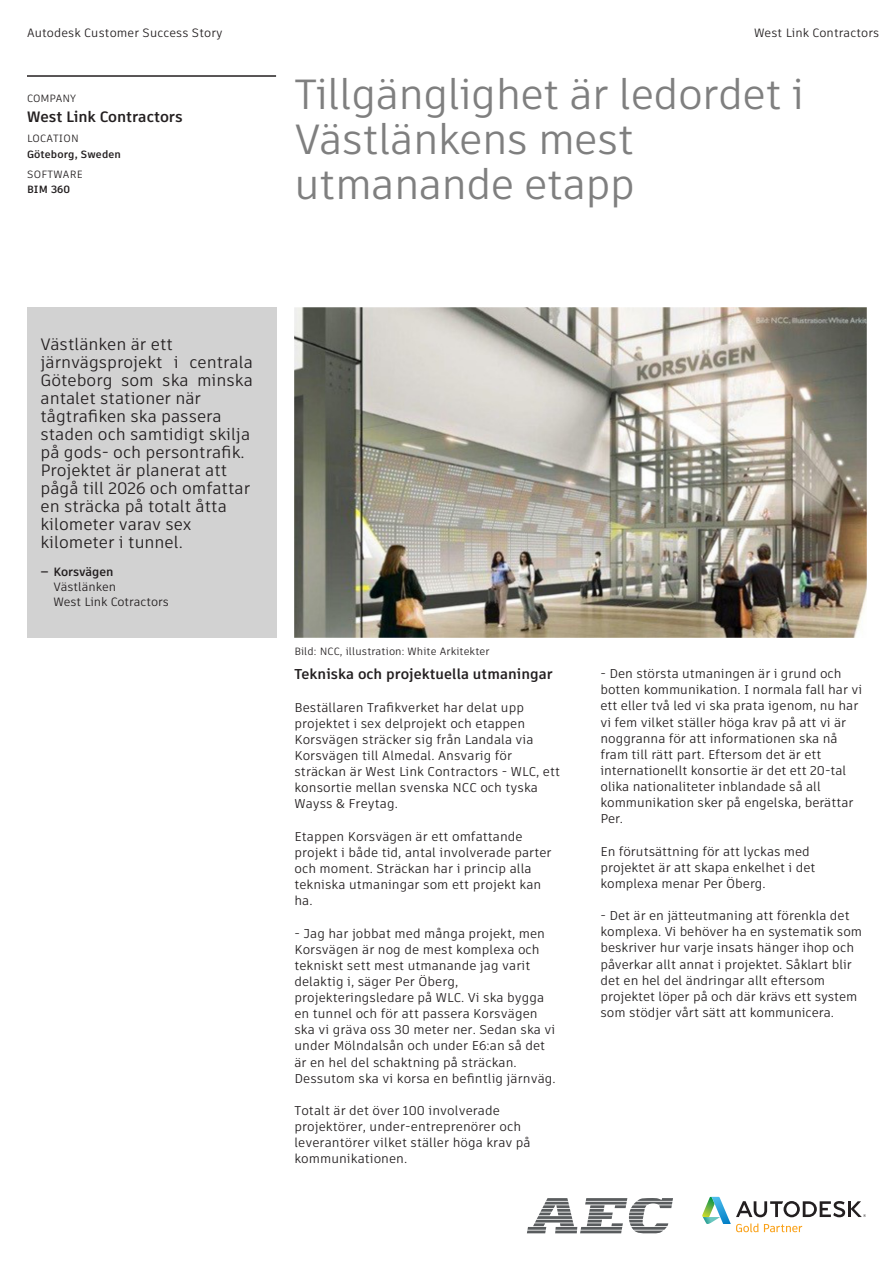
<style>
.page{position:relative;width:893px;height:1263px;background:#fff}
.page>*{position:absolute;margin:0;border:0;box-sizing:border-box;transform-origin:0 0}
.t1{font:42px/45px "Artifakt Element";letter-spacing:-.015em;color:#7f7f7f}
.t2{font:16.5px/18px "Artifakt Element";color:#231f20}
.t3{font:700 15px "Artifakt Element";color:#231f20}
.t4{font:700 14.25px "Artifakt Element";letter-spacing:.005em;color:#231f20}
.t5{font:12.75px/16.2px "Artifakt Element";letter-spacing:.005em;color:#231f20}
.t6{font:12px/15px "Artifakt Element";letter-spacing:.01em;color:#231f20}
.t7{font:700 12px "Artifakt Element";color:#231f20}
.t8{font:10.5px "Artifakt Element";letter-spacing:.01em;color:#231f20}
.t9{font:700 10.5px "Artifakt Element";letter-spacing:.015em;color:#231f20}
.t10{font:10.5px "Artifakt Element";letter-spacing:.03em;color:#231f20}
</style>
<div class="page">
<hr style="left:848px;top:1201px;width:3px;height:16px;background:#231f20">
<svg style="left:851px;top:1201px;width:15px;height:16px"></svg>
<svg style="left:702px;top:1197px;width:143px;height:35px"></svg>
<img style="left:294px;top:307px;width:572px;height:330px">
<div style="left:27px;top:307px;width:249px;height:331px;background:#d2d2d2"></div>
<hr style="left:27px;top:75px;width:249px;height:2px;background:#231f20">
<hr style="left:555px;top:1227px;width:22px;height:3px;background:#595c5e">
<hr style="left:555px;top:1230px;width:22px;height:3px;background:#595c5e">
<svg style="left:527px;top:1198px;width:47px;height:35px"></svg>
<svg style="left:580px;top:1198px;width:93px;height:35px"></svg>
<p class="t6" style="left:27px;top:26px;width:197px">Autodesk Customer Success Story</p>
<p class="t6" style="left:754px;top:26px;width:127px">West Link Contractors</p>
<p class="t8" style="left:27px;top:94px;width:51px">COMPANY</p>
<p class="t3" style="left:27px;top:110px;width:157px">West Link Contractors</p>
<p class="t8" style="left:27px;top:134px;width:53px">LOCATION</p>
<p class="t9" style="left:27px;top:149px;width:95px">Göteborg, Sweden</p>
<p class="t10" style="left:27px;top:169px;width:58px">SOFTWARE</p>
<p class="t9" style="left:27px;top:185px;width:45px">BIM 360</p>
<h1 class="t1" style="left:294px;top:74px;width:511px">Tillgänglighet är ledordet i<br>Västlänkens mest utmanande etapp</h1>
<p class="t2" style="left:40px;top:336px;width:214px">Västlänken är ett järnvägsprojekt i centrala<br>Göteborg som ska minska antalet stationer när tågtrafiken ska passera staden och samtidigt skilja på gods- och persontrafik.<br>Projektet är planerat att pågå till 2026 och omfattar en sträcka på totalt åtta kilometer varav sex kilometer i tunnel.</p>
<p class="t7" style="left:40px;top:567px;width:74px">— Korsvägen</p>
<p class="t6" style="left:53px;top:580px;width:117px">Västlänken<br>West Link Cotractors</p>
<p class="t8" style="left:294px;top:647px;width:197px">Bild: NCC, illustration: White Arkitekter</p>
<p class="t4" style="left:294px;top:668px;width:260px">Tekniska och projektuella utmaningar</p>
<p class="t5" style="left:294px;top:700px;width:267px">Beställaren Trafikverket har delat upp projektet i sex delprojekt och etappen Korsvägen sträcker sig från Landala via Korsvägen till Almedal. Ansvarig för sträckan är West Link Contractors - WLC, ett konsortie mellan svenska NCC och tyska Wayss &amp; Freytag.</p>
<p class="t5" style="left:294px;top:829px;width:259px">Etappen Korsvägen är ett omfattande projekt i både tid, antal involverade parter och moment. Sträckan har i princip alla tekniska utmaningar som ett projekt kan ha.</p>
<p class="t5" style="left:294px;top:926px;width:263px">- Jag har jobbat med många projekt, men Korsvägen är nog de mest komplexa och tekniskt sett mest utmanande jag varit delaktig i, säger Per Öberg, projekteringsledare på WLC. Vi ska bygga en tunnel och för att passera Korsvägen ska vi gräva oss 30 meter ner. Sedan ska vi under Mölndalsån och under E6:an så det är en hel del schaktning på sträckan.<br>Dessutom ska vi korsa en befintlig järnväg.</p>
<p class="t5" style="left:294px;top:1103px;width:238px">Totalt är det över 100 involverade projektörer, under-entreprenörer och leverantörer vilket ställer höga krav på kommunikationen.</p>
<p class="t5" style="left:600px;top:666px;width:263px">- Den största utmaningen är i grund och botten kommunikation. I normala fall har vi ett eller två led vi ska prata igenom, nu har vi fem vilket ställer höga krav på att vi är noggranna för att informationen ska nå fram till rätt part. Eftersom det är ett internationellt konsortie är det ett 20-tal olika nationaliteter inblandade så all kommunikation sker på engelska, berättar Per.</p>
<p class="t5" style="left:600px;top:844px;width:217px">En förutsättning för att lyckas med projektet är att skapa enkelhet i det komplexa menar Per Öberg.</p>
<p class="t5" style="left:600px;top:908px;width:263px">- Det är en jätteutmaning att förenkla det komplexa. Vi behöver ha en systematik som beskriver hur varje insats hänger ihop och påverkar allt annat i projektet. Såklart blir det en hel del ändringar allt eftersom projektet löper på och där krävs ett system som stödjer vårt sätt att kommunicera.</p>
</div>
